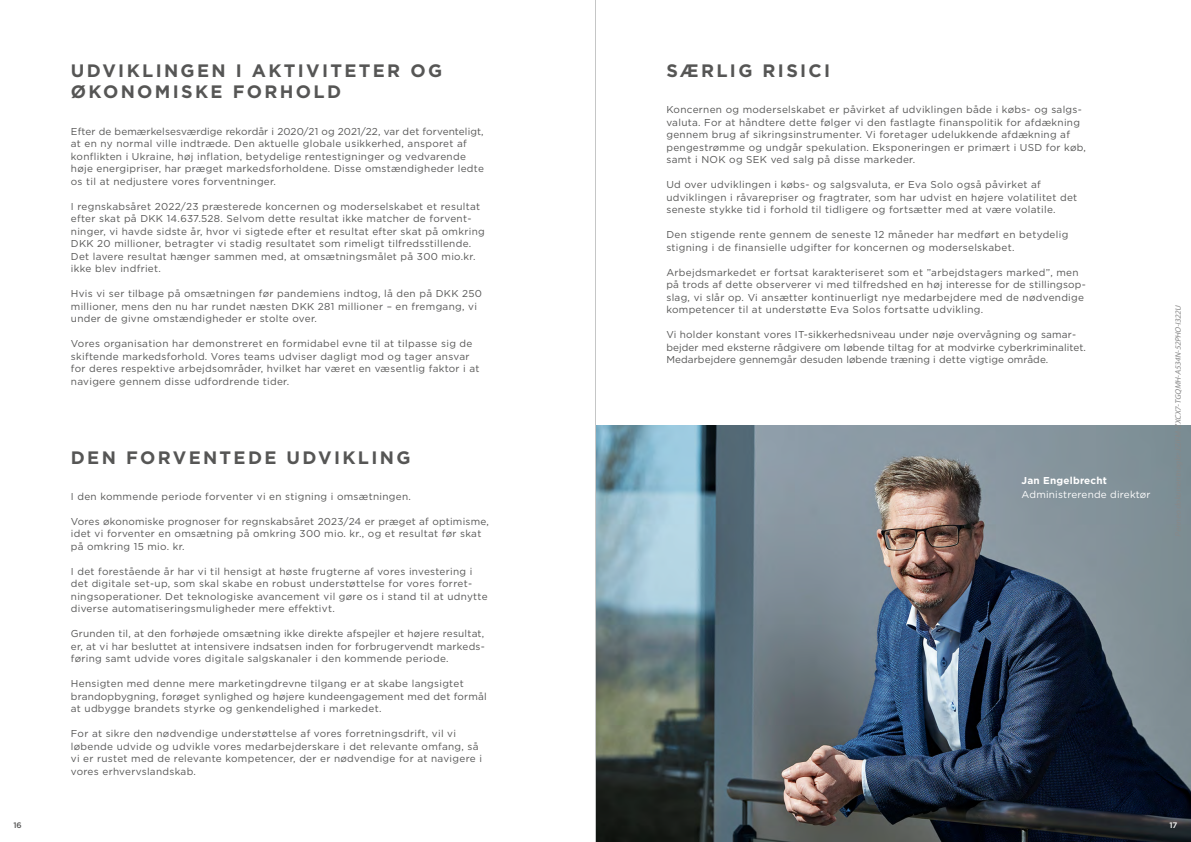
<style>
.page{position:relative;width:1191px;height:842px;background:#fff}
.page>*{position:absolute;margin:0;border:0;box-sizing:border-box;transform-origin:0 0}
.t1{font:700 18px/21.6px "Gotham";letter-spacing:.13em;color:#565655}
.t2{font:10px/12.5px "Gotham";letter-spacing:.03em;color:#565655}
.t3{font:10px/12.5px "Gotham";letter-spacing:.01em;color:#565655}
.t4{font:10px "Gotham";letter-spacing:.02em;color:#fff}
.t5{font:700 10px "Gotham";letter-spacing:.02em;color:#fff}
.t6{font:italic 8px "Myriad Pro";color:#888}
.t7{font:500 8px "Gotham";color:#565655}
.t8{font:500 8px "Gotham";color:#fff}
</style>
<div class="page">
<img style="left:596px;top:425px;width:595px;height:417px">
<hr style="left:595px;top:0;width:1px;height:842px;background:#c5c6c6">
<h1 class="t1" style="left:71px;top:60px;width:373px">UDVIKLINGEN I AKTIVITETER OG<br>ØKONOMISKE FORHOLD</h1>
<p class="t2" style="left:71px;top:125px;width:414px">Efter de bemærkelsesværdige rekordår i 2020/21 og 2021/22, var det forventeligt, at en ny normal ville indtræde. Den aktuelle globale usikkerhed, ansporet af konflikten i Ukraine, høj inflation, betydelige rentestigninger og vedvarende høje energipriser, har præget markedsforholdene. Disse omstændigheder ledte os til at nedjustere vores forventninger.</p>
<p class="t2" style="left:71px;top:200px;width:415px">I regnskabsåret 2022/23 præsterede koncernen og moderselskabet et resultat efter skat på DKK 14.637.528. Selvom dette resultat ikke matcher de forvent&shy;ninger, vi havde sidste år, hvor vi sigtede efter et resultat efter skat på omkring DKK 20 millioner, betragter vi stadig resultatet som rimeligt tilfredsstillende.<br>Det lavere resultat hænger sammen med, at omsætningsmålet på 300 mio.kr. ikke blev indfriet.</p>
<p class="t2" style="left:71px;top:288px;width:412px">Hvis vi ser tilbage på omsætningen før pandemiens indtog, lå den på DKK 250 millioner, mens den nu har rundet næsten DKK 281 millioner – en fremgang, vi under de givne omstændigheder er stolte over.</p>
<p class="t2" style="left:71px;top:338px;width:410px">Vores organisation har demonstreret en formidabel evne til at tilpasse sig de skiftende markedsforhold. Vores teams udviser dagligt mod og tager ansvar for deres respektive arbejdsområder, hvilket har været en væsentlig faktor i at navigere gennem disse udfordrende tider.</p>
<h1 class="t1" style="left:71px;top:447px;width:341px">DEN FORVENTEDE UDVIKLING</h1>
<p class="t2" style="left:71px;top:490px;width:341px">I den kommende periode forventer vi en stigning i omsætningen.</p>
<p class="t2" style="left:71px;top:515px;width:419px">Vores økonomiske prognoser for regnskabsåret 2023/24 er præget af optimisme, idet vi forventer en omsætning på omkring 300 mio. kr., og et resultat før skat på omkring 15 mio. kr.</p>
<p class="t2" style="left:71px;top:565px;width:418px">I det forestående år har vi til hensigt at høste frugterne af vores investering i det digitale set-up, som skal skabe en robust understøttelse for vores forret&shy;ningsoperationer. Det teknologiske avancement vil gøre os i stand til at udnytte diverse automatiseringsmuligheder mere effektivt.</p>
<p class="t2" style="left:71px;top:628px;width:415px;text-align:justify">Grunden til, at den forhøjede omsætning ikke direkte afspejler et højere resultat, er, at vi har besluttet at intensivere indsatsen inden for forbrugervendt markeds&shy;føring samt udvide vores digitale salgskanaler i den kommende periode.</p>
<p class="t2" style="left:71px;top:678px;width:417px">Hensigten med denne mere marketingdrevne tilgang er at skabe langsigtet brandopbygning, forøget synlighed og højere kundeengagement med det formål at udbygge brandets styrke og genkendelighed i markedet.</p>
<p class="t2" style="left:71px;top:728px;width:412px">For at sikre den nødvendige understøttelse af vores forretningsdrift, vil vi løbende udvide og udvikle vores medarbejderskare i det relevante omfang, så vi er rustet med de relevante kompetencer, der er nødvendige for at navigere i vores erhvervslandskab.</p>
<h1 class="t1" style="left:666px;top:60px;width:165px">SÆRLIG RISICI</h1>
<p class="t2" style="left:666px;top:104px;width:421px">Koncernen og moderselskabet er påvirket af udviklingen både i købs- og salgs&shy;valuta. For at håndtere dette følger vi den fastlagte finanspolitik for afdækning gennem brug af sikringsinstrumenter. Vi foretager udelukkende afdækning af pengestrømme og undgår spekulation. Eksponeringen er primært i USD for køb, samt i NOK og SEK ved salg på disse markeder.</p>
<p class="t2" style="left:666px;top:179px;width:412px">Ud over udviklingen i købs- og salgsvaluta, er Eva Solo også påvirket af udviklingen i råvarepriser og fragtrater, som har udvist en højere volatilitet det seneste stykke tid i forhold til tidligere og fortsætter med at være volatile.</p>
<p class="t2" style="left:666px;top:229px;width:403px">Den stigende rente gennem de seneste 12 måneder har medført en betydelig stigning i de finansielle udgifter for koncernen og moderselskabet.</p>
<p class="t2" style="left:666px;top:266px;width:421px">Arbejdsmarkedet er fortsat karakteriseret som et ”arbejdstagers marked”, men på trods af dette observerer vi med tilfredshed en høj interesse for de stillingsop&shy;slag, vi slår op. Vi ansætter kontinuerligt nye medarbejdere med de nødvendige kompetencer til at understøtte Eva Solos fortsatte udvikling.</p>
<p class="t3" style="left:666px;top:329px;width:421px">Vi holder konstant vores IT-sikkerhedsniveau under nøje overvågning og samar&shy;bejder med eksterne rådgivere om løbende tiltag for at modvirke cyberkriminalitet.<br>Medarbejdere gennemgår desuden løbende træning i dette vigtige område.</p>
<p class="t5" style="left:1021px;top:476px;width:87px">Jan Engelbrecht</p>
<p class="t4" style="left:1021px;top:490px;width:130px">Administrerende direktør</p>
<p class="t6" style="left:1175px;top:537px;width:234px;rotate:-90deg">Penneo dokumentnøgle:JZJFM-ZXCX7-TGQMH-A534N-52PHO-I322U</p>
<p class="t7" style="left:13px;top:822px;width:10px">16</p>
<p class="t8" style="left:1169px;top:822px;width:10px">17</p>
</div>
